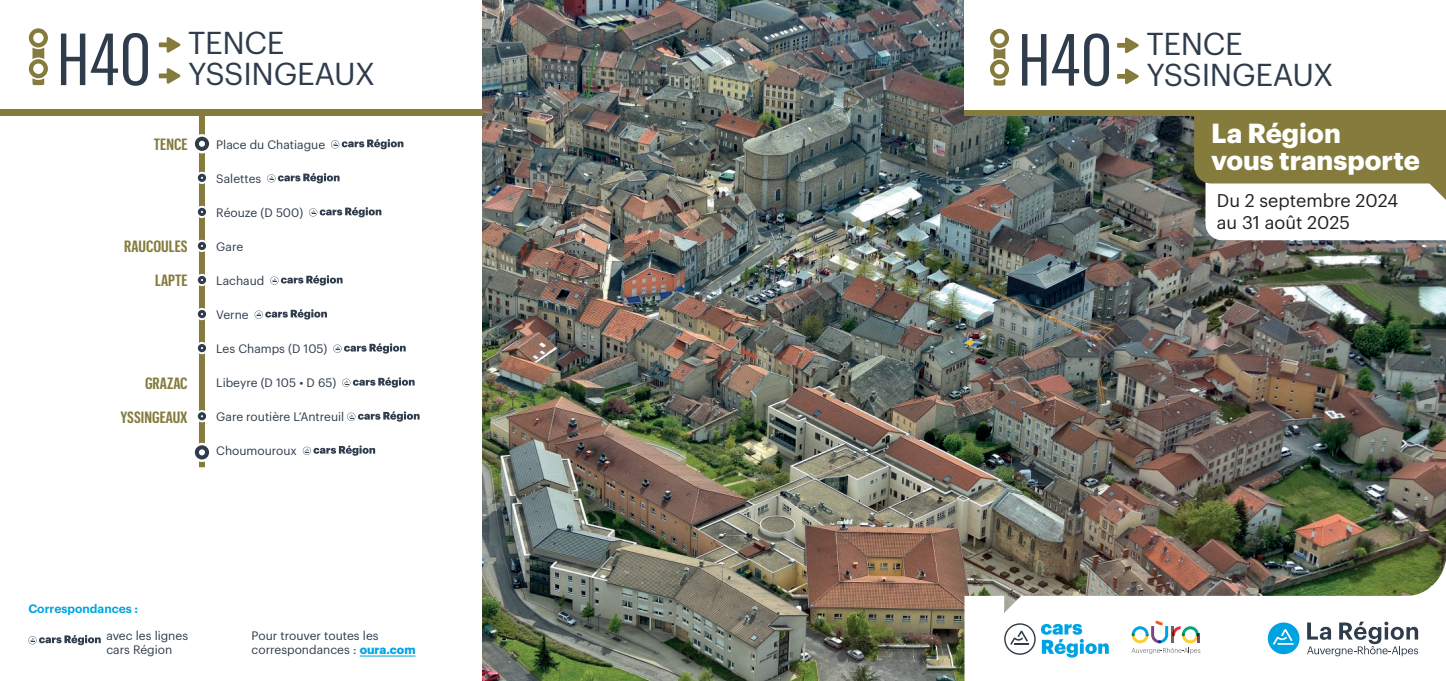
<style>
.page{position:relative;width:1446px;height:681px;background:#fff}
.page>*{position:absolute;margin:0;border:0;box-sizing:border-box;transform-origin:0 0}
.t1{font:72px "Graphik X Cond";color:#2f3c4c}
.COUV_Itineraire_2L{font:31px "Graphik";letter-spacing:-.01em;color:#2f3c4c}
.t2{font:700 27px/27px "Graphik";color:#fff}
.t3{font:18px/21.6px "Graphik";color:#231f20}
.THEMOMETRE_Villes{font:600 16px "Graphik X Cond";color:#847b3c}
.THERMOMETRE_arrets{font:12px/14px "Graphik";color:#2f3c4c}
.t4{font:600 12px "Graphik";color:#00a3e1}
.s1{font-weight:700;color:#00a3e1}
</style>
<div class="page">
<img style="left:482px;top:0;width:964px;height:680px">
<img style="left:964px;top:539px;width:482px;height:141px">
<svg style="left:1307px;top:621px;width:111px;height:35px"></svg>
<svg style="left:1268px;top:622px;width:31px;height:32px"></svg>
<svg style="left:1004px;top:623px;width:31px;height:31px"></svg>
<svg style="left:1041px;top:623px;width:68px;height:34px"></svg>
<svg style="left:1131px;top:620px;width:69px;height:33px"></svg>
<svg style="left:1194px;top:115px;width:252px;height:125px"></svg>
<div style="left:964px;top:0;width:482px;height:109px;background:#fff"></div>
<svg style="left:990px;top:29px;width:19px;height:57px"></svg>
<div style="left:1117px;top:0;width:329px;height:114px;background:#fff"></div>
<svg style="left:1117px;top:37px;width:22px;height:16px"></svg>
<svg style="left:1117px;top:68px;width:22px;height:16px"></svg>
<div style="left:964px;top:110px;width:482px;height:5px;background:#847b3c"></div>
<div style="left:0;top:110px;width:482px;height:6px;background:#847b3c"></div>
<svg style="left:29px;top:28px;width:19px;height:57px"></svg>
<svg style="left:159px;top:37px;width:22px;height:16px"></svg>
<svg style="left:159px;top:68px;width:22px;height:16px"></svg>
<svg style="left:28px;top:635px;width:73px;height:10px"></svg>
<hr style="left:360px;top:655px;width:55px;height:1px;background:#00a3e1">
<div style="left:192px;top:134px;width:20px;height:19px;border:5px solid #fff;border-radius:50%"></div>
<div style="left:195px;top:137px;width:14px;height:14px;border:4px solid #2f3c4c;border-radius:50%"></div>
<svg style="left:331px;top:139px;width:72px;height:10px"></svg>
<div style="left:196px;top:172px;width:12px;height:12px;border:4px solid #fff;border-radius:50%"></div>
<div style="left:198px;top:174px;width:8px;height:8px;border:3px solid #2f3c4c;border-radius:50%"></div>
<svg style="left:267px;top:173px;width:73px;height:10px"></svg>
<div style="left:196px;top:206px;width:12px;height:12px;border:4px solid #fff;border-radius:50%"></div>
<div style="left:198px;top:208px;width:8px;height:8px;border:3px solid #2f3c4c;border-radius:50%"></div>
<svg style="left:309px;top:207px;width:72px;height:10px"></svg>
<div style="left:196px;top:240px;width:12px;height:12px;border:4px solid #fff;border-radius:50%"></div>
<div style="left:198px;top:242px;width:8px;height:8px;border:3px solid #2f3c4c;border-radius:50%"></div>
<div style="left:196px;top:274px;width:12px;height:12px;border:4px solid #fff;border-radius:50%"></div>
<div style="left:198px;top:276px;width:8px;height:8px;border:3px solid #2f3c4c;border-radius:50%"></div>
<svg style="left:270px;top:275px;width:73px;height:10px"></svg>
<div style="left:196px;top:308px;width:12px;height:12px;border:4px solid #fff;border-radius:50%"></div>
<div style="left:198px;top:310px;width:8px;height:8px;border:3px solid #2f3c4c;border-radius:50%"></div>
<svg style="left:255px;top:309px;width:72px;height:10px"></svg>
<div style="left:196px;top:342px;width:12px;height:12px;border:4px solid #fff;border-radius:50%"></div>
<div style="left:198px;top:344px;width:8px;height:8px;border:3px solid #2f3c4c;border-radius:50%"></div>
<svg style="left:333px;top:343px;width:73px;height:10px"></svg>
<svg style="left:342px;top:377px;width:73px;height:10px"></svg>
<div style="left:196px;top:410px;width:12px;height:12px;border:4px solid #fff;border-radius:50%"></div>
<svg style="left:199px;top:116px;width:6px;height:351px"></svg>
<div style="left:198px;top:412px;width:8px;height:8px;border:3px solid #2f3c4c;border-radius:50%"></div>
<svg style="left:347px;top:411px;width:73px;height:10px"></svg>
<div style="left:192px;top:442px;width:20px;height:20px;border:5px solid #fff;border-radius:50%"></div>
<div style="left:197px;top:447px;width:10px;height:10px;background:#fff;border-radius:50%"></div>
<div style="left:195px;top:445px;width:14px;height:14px;border:4px solid #2f3c4c;border-radius:50%"></div>
<svg style="left:303px;top:445px;width:72px;height:10px"></svg>
<p class="t1" style="left:57px;top:10px;width:95px">H40</p>
<p class="COUV_Itineraire_2L" style="left:188px;top:20px;width:98px">TENCE</p>
<p class="COUV_Itineraire_2L" style="left:188px;top:51px;width:188px">YSSINGEAUX</p>
<p class="THEMOMETRE_Villes" style="left:154px;top:133px;width:35px">TENCE</p>
<p class="THERMOMETRE_arrets" style="left:216px;top:136px;width:110px">Place du Chatiague</p>
<p class="THERMOMETRE_arrets" style="left:216px;top:170px;width:47px">Salettes</p>
<p class="THERMOMETRE_arrets" style="left:216px;top:204px;width:88px">Réouze (D 500)</p>
<p class="THEMOMETRE_Villes" style="left:124px;top:235px;width:65px">RAUCOULES</p>
<p class="THERMOMETRE_arrets" style="left:216px;top:238px;width:28px">Gare</p>
<p class="THEMOMETRE_Villes" style="left:155px;top:269px;width:34px">LAPTE</p>
<p class="THERMOMETRE_arrets" style="left:216px;top:272px;width:50px">Lachaud</p>
<p class="THERMOMETRE_arrets" style="left:216px;top:306px;width:34px">Verne</p>
<p class="THERMOMETRE_arrets" style="left:216px;top:340px;width:113px">Les Champs (D 105)</p>
<p class="THEMOMETRE_Villes" style="left:145px;top:371px;width:44px">GRAZAC</p>
<p class="THERMOMETRE_arrets" style="left:216px;top:374px;width:122px">Libeyre (D 105 • D 65)</p>
<p class="THEMOMETRE_Villes" style="left:121px;top:405px;width:68px">YSSINGEAUX</p>
<p class="THERMOMETRE_arrets" style="left:216px;top:408px;width:129px">Gare routière L’Antreuil</p>
<p class="THERMOMETRE_arrets" style="left:216px;top:442px;width:82px">Choumouroux</p>
<p class="t4" style="left:28px;top:599px;width:111px">Correspondances :</p>
<p class="THERMOMETRE_arrets" style="left:106px;top:627px;width:83px">avec les lignes cars Région</p>
<p class="THERMOMETRE_arrets" style="left:252px;top:627px;width:165px">Pour trouver toutes les correspondances : <span class="s1">oura.com</span></p>
<p class="t1" style="left:1018px;top:11px;width:95px">H40</p>
<p class="COUV_Itineraire_2L" style="left:1146px;top:20px;width:98px">TENCE</p>
<p class="COUV_Itineraire_2L" style="left:1146px;top:51px;width:188px">YSSINGEAUX</p>
<p class="t2" style="left:1211px;top:118px;width:210px">La Région<br>vous transporte</p>
<p class="t3" style="left:1217px;top:188px;width:183px">Du 2 septembre 2024 au 31 août 2025</p>
</div>
